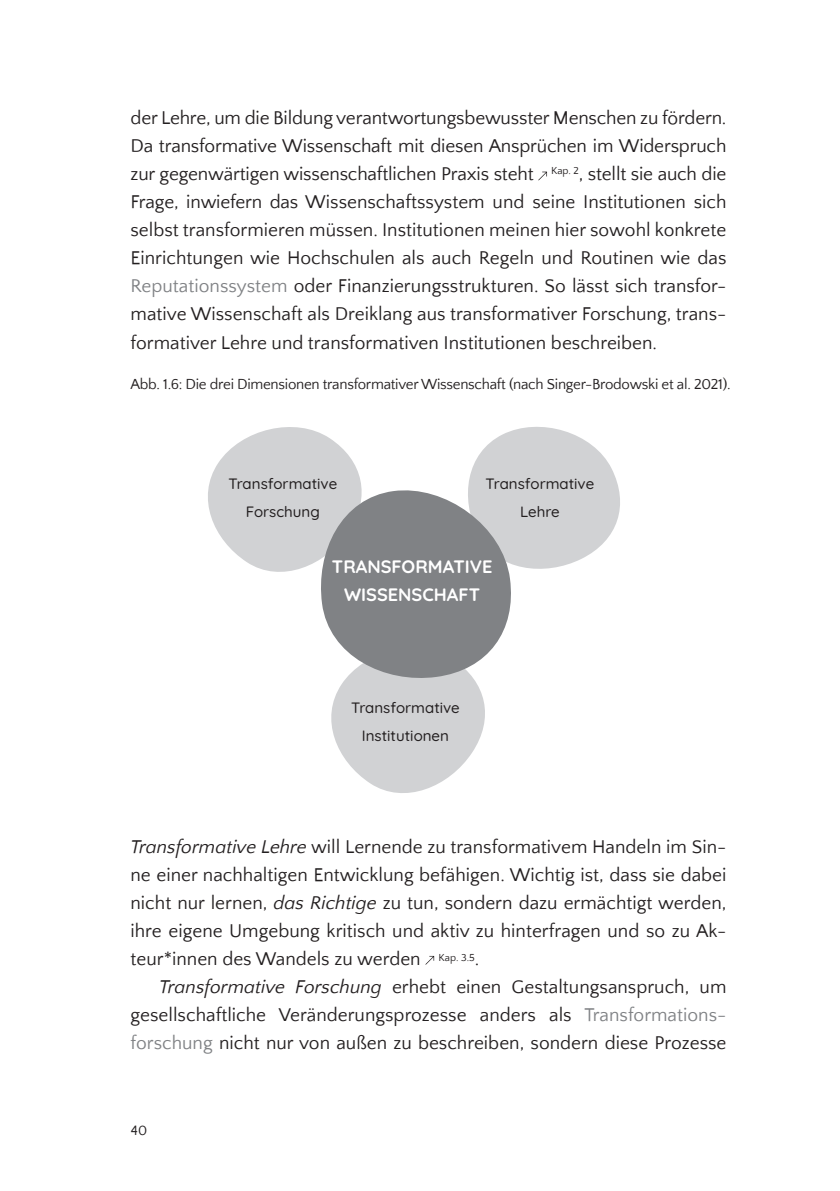
<style>
.page{position:relative;width:840px;height:1191px;background:#fff}
.page>*{position:absolute;margin:0;border:0;box-sizing:border-box;transform-origin:0 0}
.Txt_9_5_pt{font:19px/28px "Quattrocento Sans";color:#231f20;text-align:justify}
.Exkurs{font:700 18px/28px "Quicksand";color:#fff;text-align:center}
.t1{font:15px "Quattrocento Sans";letter-spacing:-.02em;color:#231f20}
.Exkurs-2{font:500 15px/28px "Quicksand";color:#231f20;text-align:center}
.t2{font:14px "Quattrocento Sans";color:#231f20}
.s1{color:#808285}
.s2{font-style:italic}
</style>
<div class="page">
<svg style="left:468px;top:427px;width:152px;height:142px"></svg>
<svg style="left:208px;top:427px;width:153px;height:145px"></svg>
<svg style="left:331px;top:684px;width:154px;height:109px"></svg>
<svg style="left:315px;top:484px;width:201px;height:200px;background:#9ea0a2"></svg>
<svg style="left:538px;top:172px;width:8px;height:8px"></svg>
<svg style="left:425px;top:956px;width:9px;height:8px"></svg>
<p class="Txt_9_5_pt" style="left:130px;top:105px;width:597px">der Lehre, um die Bildung verantwortungsbewusster Menschen zu fördern.<br>Da transformative Wissenschaft mit diesen Ansprüchen im Widerspruch zur gegenwärtigen wissenschaftlichen Praxis steht <sup>Kap.</sup> <sup>2</sup>, stellt sie auch die Frage, inwiefern das Wissenschaftssystem und seine Institutionen sich selbst transformieren müssen. Institutionen meinen hier sowohl konkrete Einrichtungen wie Hochschulen als auch Regeln und Routinen wie das <span class="s1">Reputationssystem</span> oder Finanzierungsstrukturen. So lässt sich transfor&shy;mative Wissenschaft als Dreiklang aus transformativer Forschung, trans&shy;formativer Lehre und transformativen Institutionen beschreiben.</p>
<p class="t1" style="left:130px;top:376px;width:601px">Abb. 1.6: Die drei Dimensionen transformativer Wissenschaft (nach Singer-Brodowski et al. 2021).</p>
<p class="Exkurs-2" style="left:228px;top:467px;width:110px">Transformative<br>Forschung</p>
<p class="Exkurs-2" style="left:485px;top:467px;width:110px">Transformative<br>Lehre</p>
<p class="Exkurs" style="left:332px;top:550px;width:162px">TRANSFORMATIVE<br>WISSENSCHAFT</p>
<p class="Exkurs-2" style="left:351px;top:691px;width:110px">Transformative</p>
<p class="Exkurs-2" style="left:361px;top:719px;width:88px">Institutionen</p>
<p class="Txt_9_5_pt" style="left:130px;top:833px;width:597px"><span class="s2">Transformative Lehre</span> will Lernende zu transformativem Handeln im Sin&shy;ne einer nachhaltigen Entwicklung befähigen. Wichtig ist, dass sie dabei nicht nur lernen, <span class="s2">das Richtige</span> zu tun, sondern dazu ermächtigt werden, ihre eigene Umgebung kritisch und aktiv zu hinterfragen und so zu Ak&shy;teur*innen des Wandels zu werden <sup>Kap.</sup> <sup>3.5</sup>.</p>
<p class="Txt_9_5_pt" style="left:130px;top:973px;width:597px;text-indent:29px"><span class="s2">Transformative Forschung</span> erhebt einen Gestaltungsanspruch, um gesellschaftliche Veränderungsprozesse anders als <span class="s1">Transformations&shy;forschung</span> nicht nur von außen zu beschreiben, sondern diese Prozesse</p>
<p class="t2" style="left:131px;top:1123px;width:18px">40</p>
</div>
